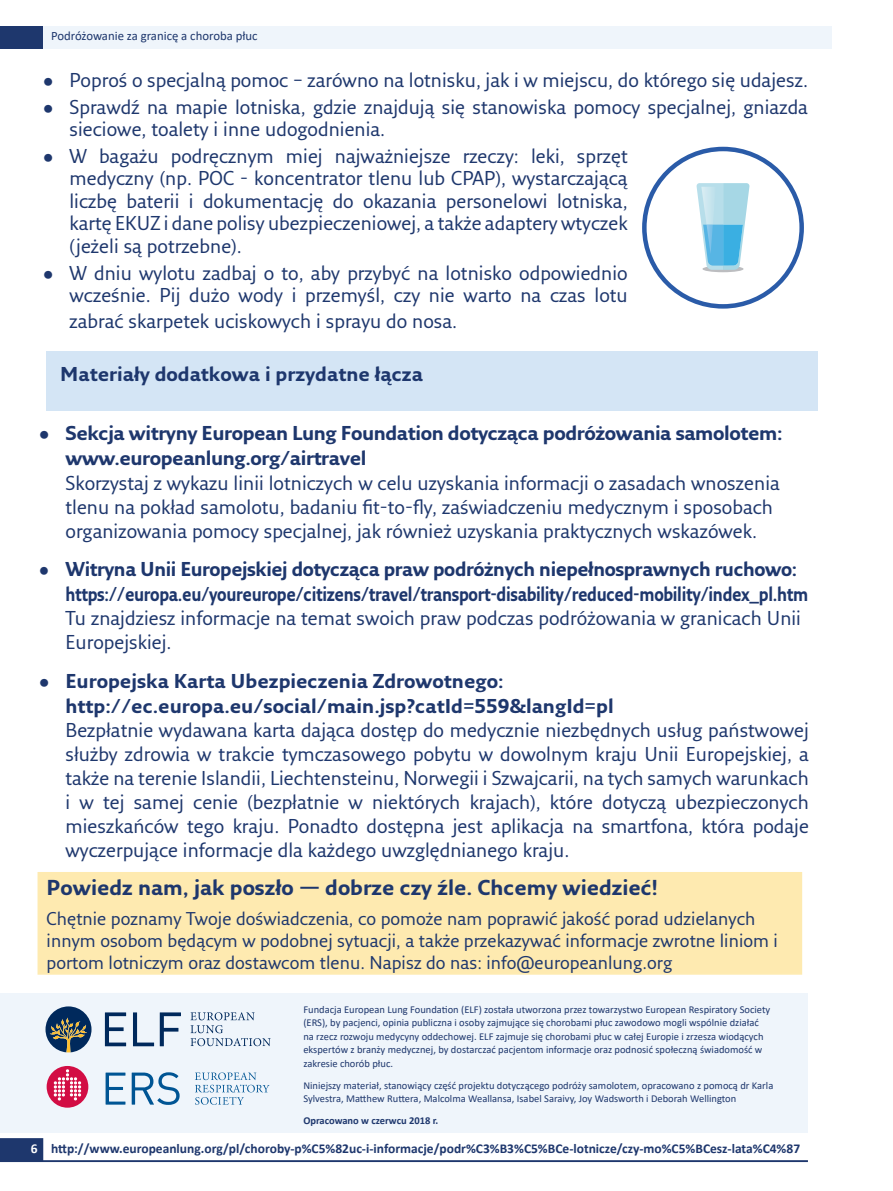
<style>
.page{position:relative;width:893px;height:1191px;background:#fff}
.page>*{position:absolute;margin:0;border:0;box-sizing:border-box;transform-origin:0 0}
.t1{font:700 21px "Fresco Sans Pro";color:#1e376d}
.t2{font:19.5px/24.2px "Fresco Sans Pro";color:#1e376d}
.t3{font:700 19.5px/24.5px "Fresco Sans Pro";letter-spacing:-.02em;color:#1e376d}
.t4{font:700 19.5px "Fresco Sans Pro";color:#1e376d}
.t5{font:18px/21.6px "Fresco Sans Pro";color:#1e376d}
.t6{font:700 13.5px "Calibri";color:#1e376d}
.t7{font:12.75px "Calibri";color:#1e376d}
.t8{font:10.5px/13.5px "Calibri";color:#1e376d}
.t9{font:700 10.5px "Calibri";color:#1e376d}
.s1{font-weight:700}
.s2{font-weight:400}
.s3{color:#fff}
</style>
<div class="page">
<div style="left:0;top:992px;width:808px;height:140px;background:#eff5fb"></div>
<hr style="left:0;top:26px;width:808px;height:2px;background:#1e376d">
<svg style="left:105px;top:1012px;width:21px;height:34px"></svg>
<svg style="left:133px;top:1012px;width:21px;height:34px"></svg>
<svg style="left:160px;top:1012px;width:21px;height:34px"></svg>
<svg style="left:190px;top:1012px;width:81px;height:34px"></svg>
<svg style="left:46px;top:1006px;width:46px;height:46px"></svg>
<svg style="left:195px;top:1072px;width:74px;height:32px"></svg>
<svg style="left:106px;top:1072px;width:19px;height:32px"></svg>
<div style="left:47px;top:1066px;width:41px;height:41px;background:#d20d44;border-radius:50%"></div>
<svg style="left:54px;top:1069px;width:27px;height:31px"></svg>
<svg style="left:132px;top:1072px;width:48px;height:32px"></svg>
<div style="left:43px;top:26px;width:789px;height:23px;background:#eff5fb"></div>
<svg style="left:0;top:1138px;width:43px;height:22px"></svg>
<hr style="left:0;top:1160px;width:808px;height:2px;background:#1e376d">
<div style="left:0;top:27px;width:43px;height:22px;background:#1e376d"></div>
<div style="left:47px;top:351px;width:771px;height:60px;background:#d4e5f5"></div>
<svg style="left:642px;top:147px;width:162px;height:162px"></svg>
<img style="left:701px;top:187px;width:15px;height:38px">
<img style="left:706px;top:225px;width:7px;height:29px">
<div style="left:38px;top:872px;width:764px;height:102px;background:#feeab0"></div>
<p class="t7" style="left:51px;top:26px;width:208px">Podróżowanie za granicę a choroba płuc</p>
<p class="t2" style="left:43px;top:67px;width:767px">• Poproś o specjalną pomoc – zarówno na lotnisku, jak i w miejscu, do którego się udajesz.</p>
<p class="t2" style="left:70px;top:95px;width:740px;line-height:22.5px;text-indent:-27px">• Sprawdź na mapie lotniska, gdzie znajdują się stanowiska pomocy specjalnej, gniazda sieciowe, toalety i inne udogodnienia.</p>
<p class="t2" style="left:70px;top:144px;width:560px;line-height:22.5px;text-align:justify;text-indent:-27px">• W bagażu podręcznym miej najważniejsze rzeczy: leki, sprzęt medyczny (np. POC - koncentrator tlenu lub CPAP), wystarczającą liczbę baterii i dokumentację do okazania personelowi lotniska, kartę EKUZ i dane polisy ubezpieczeniowej, a także adaptery wtyczek (jeżeli są potrzebne).</p>
<p class="t2" style="left:43px;top:261px;width:587px;line-height:22.5px;text-align:right">• W dniu wylotu zadbaj o to, aby przybyć na lotnisko odpowiednio wcześnie. Pij dużo wody i przemyśl, czy nie warto na czas lotu</p>
<p class="t2" style="left:70px;top:308px;width:389px">zabrać skarpetek uciskowych i sprayu do nosa.</p>
<p class="t4" style="left:60px;top:361px;width:364px">Materiały dodatkowa i przydatne łącza</p>
<p class="t2" style="left:65px;top:420px;width:718px;text-indent:-27px"><span class="s1">• Sekcja witryny European Lung Foundation dotycząca podróżowania samolotem: www.europeanlung.org/airtravel<br></span>Skorzystaj z wykazu linii lotniczych w celu uzyskania informacji o zasadach wnoszenia tlenu na pokład samolotu, badaniu fit-to-fly, zaświadczeniu medycznym i sposobach organizowania pomocy specjalnej, jak również uzyskania praktycznych wskazówek.</p>
<p class="t3" style="left:65px;top:556px;width:744px;text-indent:-27px">• Witryna Unii Europejskiej dotycząca praw podróżnych niepełnosprawnych ruchowo: https://europa.eu/youreurope/citizens/travel/transport-disability/reduced-mobility/index_pl.htm <span class="s2">Tu znajdziesz informacje na temat swoich praw podczas podróżowania w granicach Unii Europejskiej.</span></p>
<p class="t2" style="left:65px;top:668px;width:745px;text-indent:-27px"><span class="s1">• Europejska Karta Ubezpieczenia Zdrowotnego: http://ec.europa.eu/social/main.jsp?catId=559&amp;langId=pl<br></span>Bezpłatnie wydawana karta dająca dostęp do medycznie niezbędnych usług państwowej służby zdrowia w trakcie tymczasowego pobytu w dowolnym kraju Unii Europejskiej, a także na terenie Islandii, Liechtensteinu, Norwegii i Szwajcarii, na tych samych warunkach i w tej samej cenie (bezpłatnie w niektórych krajach), które dotyczą ubezpieczonych mieszkańców tego kraju. Ponadto dostępna jest aplikacja na smartfona, która podaje wyczerpujące informacje dla każdego uwzględnianego kraju.</p>
<p class="t1" style="left:47px;top:874px;width:612px">Powiedz nam, jak poszło — dobrze czy źle. Chcemy wiedzieć!</p>
<p class="t5" style="left:47px;top:907px;width:733px">Chętnie poznamy Twoje doświadczenia, co pomoże nam poprawić jakość porad udzielanych innym osobom będącym w podobnej sytuacji, a także przekazywać informacje zwrotne liniom i portom lotniczym oraz dostawcom tlenu. Napisz do nas: info@europeanlung.org</p>
<p class="t8" style="left:303px;top:1002px;width:469px">Fundacja European Lung Foundation (ELF) została utworzona przez towarzystwo European Respiratory Society (ERS), by pacjenci, opinia publiczna i osoby zajmujące się chorobami płuc zawodowo mogli wspólnie działać na rzecz rozwoju medycyny oddechowej. ELF zajmuje się chorobami płuc w całej Europie i zrzesza wiodących ekspertów z branży medycznej, by dostarczać pacjentom informacje oraz podnosić społeczną świadomość w zakresie chorób płuc.</p>
<p class="t8" style="left:303px;top:1078px;width:471px">Niniejszy materiał, stanowiący część projektu dotyczącego podróży samolotem, opracowano z pomocą dr Karla<br>Sylvestra, Matthew Ruttera, Malcolma Weallansa, Isabel Saraivy, Joy Wadsworth i Deborah Wellington</p>
<p class="t9" style="left:303px;top:1113px;width:136px">Opracowano w czerwcu 2018 r.</p>
<p class="t6" style="left:31px;top:1139px;width:771px"><span class="s3">6</span> http://www.europeanlung.org/pl/choroby-p%C5%82uc-i-informacje/podr%C3%B3%C5%BCe-lotnicze/czy-mo%C5%BCesz-lata%C4%87</p>
</div>
